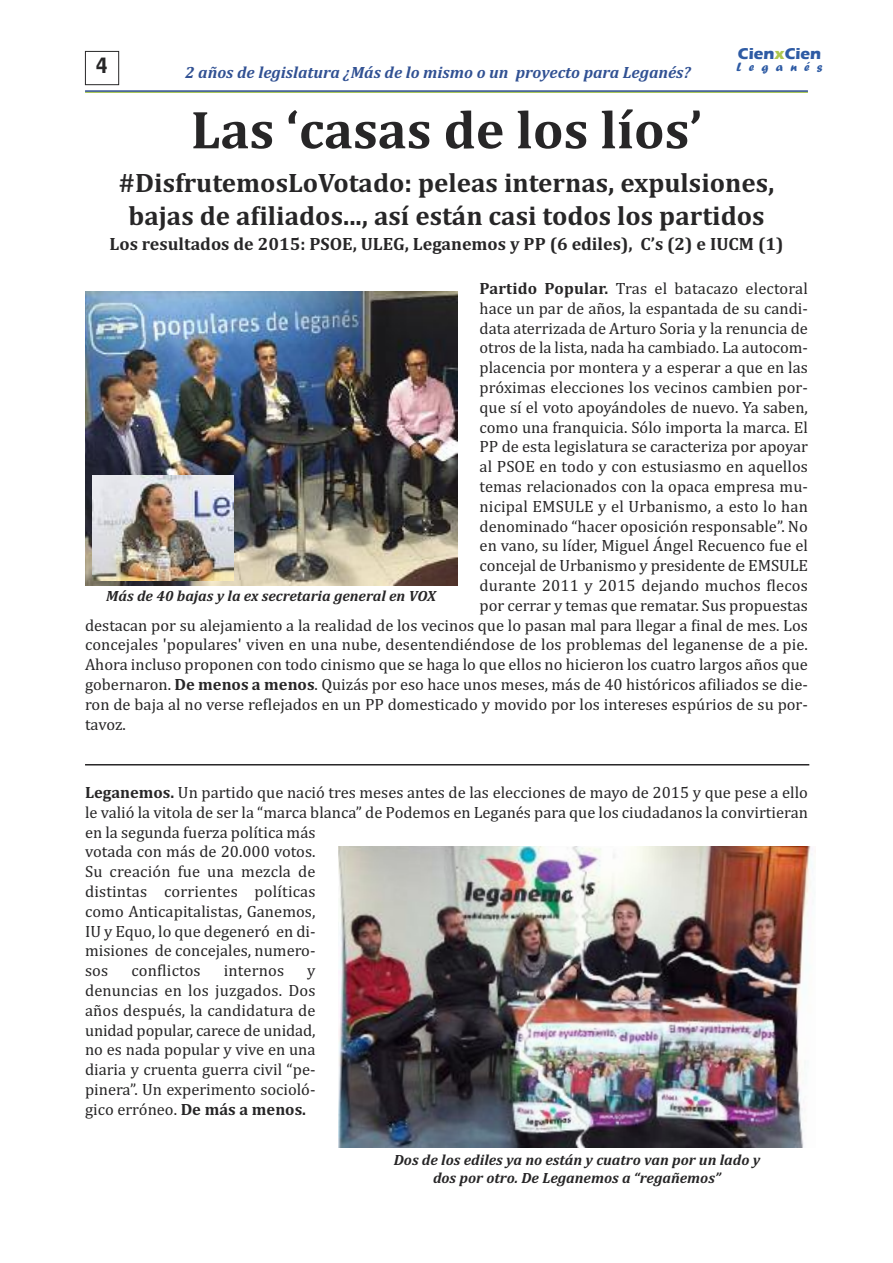
<style>
.page{position:relative;width:893px;height:1263px;background:#fff}
.page>*{position:absolute;margin:0;border:0;box-sizing:border-box;transform-origin:0 0}
.t1{font:700 54px "Cambria";color:#272627}
.t2{font:700 27px/32.4px "Cambria";color:#272627;text-align:center}
.t3{font:900 21px "Bell Gothic Std";color:#272627}
.t4{font:700 18px "Cambria";color:#272627}
.t5{font:16.5px/19.8px "Cambria";color:#272627}
.t6{font:italic 700 16.5px "Cambria";color:#315193}
.t7{font:700 16.2px "Eras ITC";color:#2e5ba4}
.t8{font:italic 700 15px/18px "Cambria";color:#272627;text-align:center}
.t9{font:12.6px "Forte";letter-spacing:.585em;color:#2e5ba4}
.s1{color:#aec750}
.s2{font-weight:700}
</style>
<div class="page">
<hr style="left:85px;top:91px;width:723px;height:2px;background:#a7c451">
<hr style="left:85px;top:90px;width:723px;height:2px;background:#315193">
<div style="left:85px;top:51px;width:34px;height:34px;border:1px solid #272627"></div>
<img style="left:338px;top:846px;width:474px;height:301px">
<hr style="left:85px;top:764px;width:724px;height:1px;background:#272627">
<img style="left:85px;top:291px;width:372px;height:294px">
<img style="left:93px;top:476px;width:140px;height:104px">
<p class="t3" style="left:96px;top:58px;width:13px">4</p>
<p class="t6" style="left:185px;top:62px;width:507px">2 años de legislatura ¿Más de lo mismo o un proyecto para Leganés?</p>
<p class="t7" style="left:738px;top:44px;width:85px">Cien<span class="s1">x</span>Cien</p>
<p class="t9" style="left:737px;top:59px;width:87px">Leganés</p>
<h1 class="t1" style="left:191px;top:98px;width:513px">Las ‘casas de los líos’</h1>
<h2 class="t2" style="left:118px;top:167px;width:657px">#DisfrutemosLoVotado: peleas internas, expulsiones, bajas de afiliados..., así están casi todos los partidos</h2>
<p class="t4" style="left:110px;top:233px;width:675px">Los resultados de 2015: PSOE, ULEG, Leganemos y PP (6 ediles), C’s (2) e IUCM (1)</p>
<p class="t5" style="left:480px;top:278px;width:330px"><span class="s2">Partido Popular.</span> Tras el batacazo electoral</p>
<p class="t5" style="left:480px;top:298px;width:330px">hace un par de años, la espantada de su candi-</p>
<p class="t5" style="left:480px;top:318px;width:330px">data aterrizada de Arturo Soria y la renuncia de</p>
<p class="t5" style="left:480px;top:338px;width:330px">otros de la lista, nada ha cambiado. La autocom-</p>
<p class="t5" style="left:480px;top:358px;width:330px">placencia por montera y a esperar a que en las</p>
<p class="t5" style="left:480px;top:377px;width:330px">próximas elecciones los vecinos cambien por-</p>
<p class="t5" style="left:480px;top:397px;width:330px">que sí el voto apoyándoles de nuevo. Ya saben,</p>
<p class="t5" style="left:480px;top:417px;width:330px">como una franquicia. Sólo importa la marca. El</p>
<p class="t5" style="left:480px;top:437px;width:330px">PP de esta legislatura se caracteriza por apoyar</p>
<p class="t5" style="left:480px;top:457px;width:330px">al PSOE en todo y con estusiasmo en aquellos</p>
<p class="t5" style="left:480px;top:476px;width:330px">temas relacionados con la opaca empresa mu-</p>
<p class="t5" style="left:480px;top:496px;width:330px">nicipal EMSULE y el Urbanismo, a esto lo han</p>
<p class="t5" style="left:480px;top:516px;width:330px">denominado “hacer oposición responsable”. No</p>
<p class="t5" style="left:480px;top:536px;width:330px">en vano, su líder, Miguel Ángel Recuenco fue el</p>
<p class="t5" style="left:480px;top:556px;width:330px">concejal de Urbanismo y presidente de EMSULE</p>
<p class="t5" style="left:480px;top:575px;width:330px">durante 2011 y 2015 dejando muchos flecos</p>
<p class="t5" style="left:480px;top:595px;width:330px">por cerrar y temas que rematar. Sus propuestas</p>
<p class="t5" style="left:85px;top:615px;width:724px">destacan por su alejamiento a la realidad de los vecinos que lo pasan mal para llegar a final de mes. Los</p>
<p class="t5" style="left:85px;top:635px;width:724px">concejales 'populares' viven en una nube, desentendiéndose de los problemas del leganense de a pie.</p>
<p class="t5" style="left:85px;top:655px;width:724px">Ahora incluso proponen con todo cinismo que se haga lo que ellos no hicieron los cuatro largos años que</p>
<p class="t5" style="left:85px;top:674px;width:724px">gobernaron. <span class="s2">De menos a menos</span>. Quizás por eso hace unos meses, más de 40 históricos afiliados se die-</p>
<p class="t5" style="left:85px;top:694px;width:724px">ron de baja al no verse reflejados en un PP domesticado y movido por los intereses espúrios de su por-</p>
<p class="t5" style="left:85px;top:714px;width:42px">tavoz.</p>
<p class="t8" style="left:106px;top:587px;width:331px">Más de 40 bajas y la ex secretaria general en VOX</p>
<p class="t5" style="left:85px;top:782px;width:724px"><span class="s2">Leganemos.</span> Un partido que nació tres meses antes de las elecciones de mayo de 2015 y que pese a ello le valió la vitola de ser la “marca blanca” de Podemos en Leganés para que los ciudadanos la convirtieran en la segunda fuerza política más<br>votada con más de 20.000 votos.<br>Su creación fue una mezcla de<br>distintas corrientes políticas<br>como Anticapitalistas, Ganemos,<br>IU y Equo, lo que degeneró en di-<br>misiones de concejales, numero-<br>sos</p>
<p class="t5" style="left:131px;top:960px;width:71px">conflictos</p>
<p class="t5" style="left:224px;top:960px;width:62px">internos</p>
<p class="t5" style="left:85px;top:960px;width:232px;text-align:justify;text-indent:222px">y denuncias en los juzgados. Dos años después, la candidatura de unidad popular, carece de unidad, no es nada popular y vive en una diaria y cruenta guerra civil “pe&shy;pinera”. Un experimento socioló&shy;gico erróneo. <span class="s2">De más a menos.</span></p>
<p class="t8" style="left:394px;top:1151px;width:368px">Dos de los ediles ya no están y cuatro van por un lado y dos por otro. De Leganemos a “regañemos”</p>
</div>
